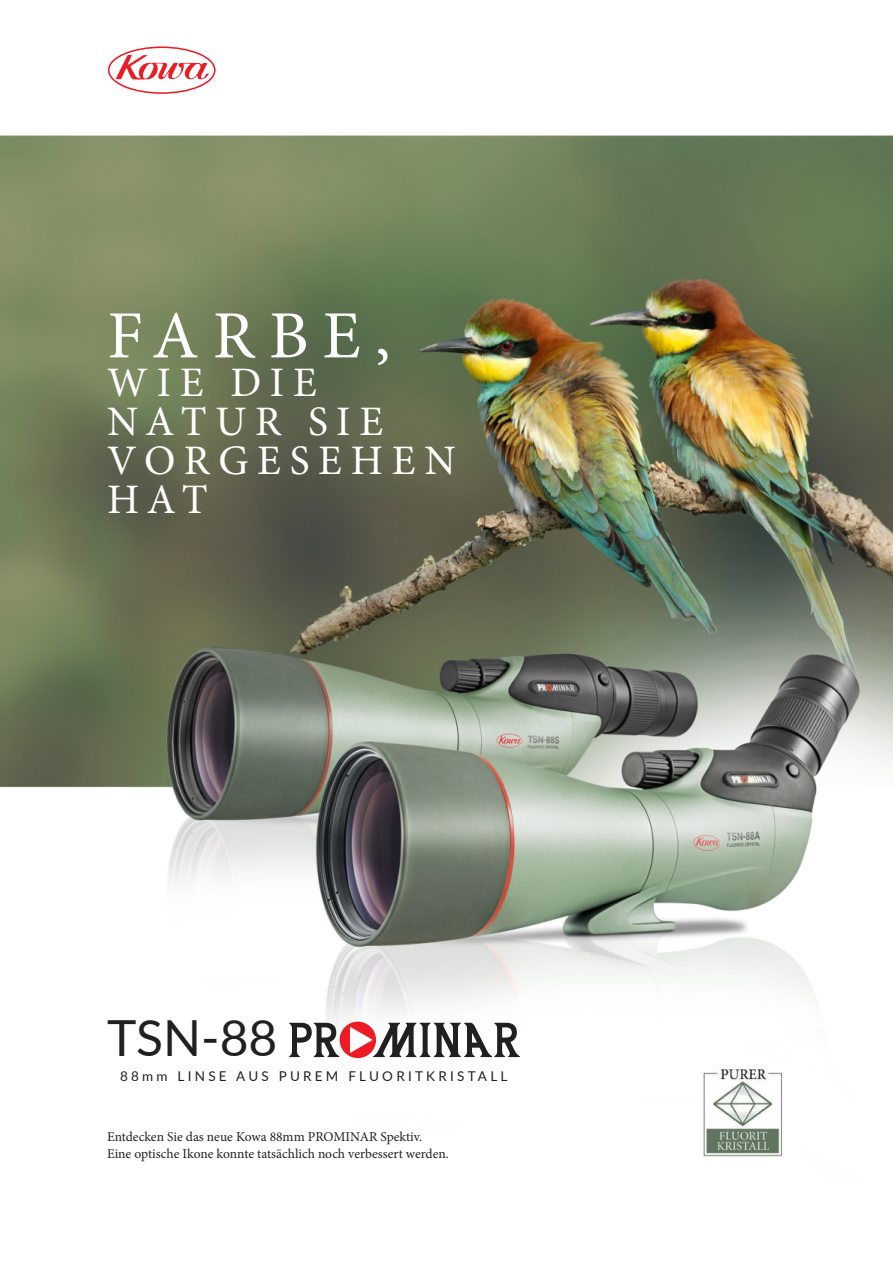
<style>
.page{position:relative;width:893px;height:1263px;background:#fff}
.page>*{position:absolute;margin:0;border:0;box-sizing:border-box;transform-origin:0 0}
.t1{font:67.5px "Minion Pro";letter-spacing:.21em;color:#fff}
.t2{font:49.8px "Lato";color:#221f1f}
.t3{font:42px/39px "Minion Pro";letter-spacing:.21em;color:#fff}
.t4{font:13.5px/16.2px "Minion Pro";color:#221f1f}
.t5{font:13.5px "Lato";letter-spacing:.24em;color:#221f1f}
</style>
<div class="page">
<img style="left:0;top:135px;width:893px;height:924px">
<svg style="left:108px;top:46px;width:108px;height:48px"></svg>
<svg style="left:289px;top:1022px;width:231px;height:36px"></svg>
<div style="left:701px;top:1066px;width:82px;height:93px;background:linear-gradient(to right,#e6e6e5,#e3e3e2)"></div>
<img style="left:701px;top:1066px;width:82px;height:90px">
<h1 class="t1" style="left:107px;top:304px;width:285px">FARBE,</h1>
<h3 class="t3" style="left:107px;top:366px;width:350px">WIE DIE<br>NATUR SIE<br>VORGESEHEN<br>HAT</h3>
<h2 class="t2" style="left:107px;top:1018px;width:172px">TSN-88</h2>
<p class="t5" style="left:120px;top:1070px;width:389px">88mm LINSE AUS PUREM FLUORITKRISTALL</p>
<p class="t4" style="left:107px;top:1129px;width:343px">Entdecken Sie das neue Kowa 88mm PROMINAR Spektiv.<br>Eine optische Ikone konnte tatsächlich noch verbessert werden.</p>
</div>
